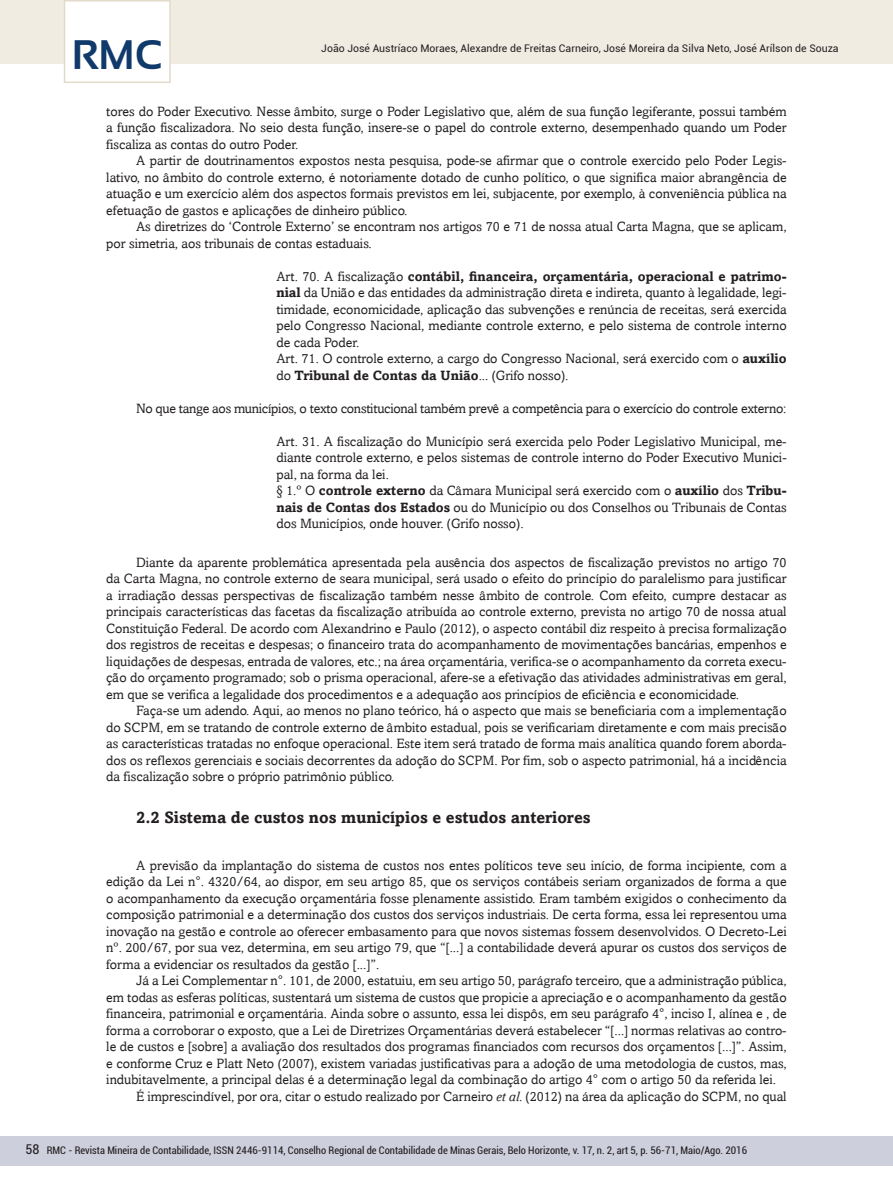
<style>
.page{position:relative;width:893px;height:1191px;background:#fff}
.page>*{position:absolute;margin:0;border:0;box-sizing:border-box;transform-origin:0 0}
.t1{font:700 41.25px "Sansation";color:#103a6b}
.t2{font:700 16.5px "Amasis";color:#231f20}
.t3{font:13.5px/16.5px "Amasis";color:#231f20;text-align:justify}
.t4{font:13.5px "Amasis";letter-spacing:-.02em;color:#231f20}
.t5{font:condensed 13.5px "Roboto";color:#231f20}
.t6{font:condensed 10.5px "Roboto";color:#231f20}
.t7{font:10.5px "Roboto";color:#231f20}
.s1{font-weight:700}
.s2{font-style:italic}
</style>
<div class="page">
<div style="left:0;top:1135px;width:893px;height:30px;background:#cecfdd"></div>
<div style="left:0;top:0;width:893px;height:64px;background:#f1ece2"></div>
<div style="left:64px;top:0;width:107px;height:83px;background:#fff;border:2px solid #e3dbc9"></div>
<h1 class="t1" style="left:72px;top:32px;width:92px">RMC</h1>
<p class="t7" style="left:321px;top:41px;width:519px">João José Austríaco Moraes, Alexandre de Freitas Carneiro, José Moreira da Silva Neto, José Arílson de Souza</p>
<p class="t3" style="left:106px;top:103px;width:682px">tores do Poder Executivo. Nesse âmbito, surge o Poder Legislativo que, além de sua função legiferante, possui também a função fiscalizadora. No seio desta função, insere-se o papel do controle externo, desempenhado quando um Poder fiscaliza as contas do outro Poder.</p>
<p class="t3" style="left:106px;top:152px;width:682px;text-indent:30px">A partir de doutrinamentos expostos nesta pesquisa, pode-se afirmar que o controle exercido pelo Poder Legis&shy;lativo, no âmbito do controle externo, é notoriamente dotado de cunho político, o que significa maior abrangência de atuação e um exercício além dos aspectos formais previstos em lei, subjacente, por exemplo, à conveniência pública na efetuação de gastos e aplicações de dinheiro público.</p>
<p class="t3" style="left:106px;top:218px;width:682px;text-indent:30px">As diretrizes do ‘Controle Externo’ se encontram nos artigos 70 e 71 de nossa atual Carta Magna, que se aplicam, por simetria, aos tribunais de contas estaduais.</p>
<p class="t3" style="left:276px;top:268px;width:512px;text-align:left">Art. 70. A fiscalização <span class="s1">contábil, financeira, orçamentária, operacional e patrimo&shy;nial</span> da União e das entidades da administração direta e indireta, quanto à legalidade, legi&shy;timidade, economicidade, aplicação das subvenções e renúncia de receitas, será exercida pelo Congresso Nacional, mediante controle externo, e pelo sistema de controle interno de cada Poder.<br>Art. 71. O controle externo, a cargo do Congresso Nacional, será exercido com o <span class="s1">auxílio </span>do <span class="s1">Tribunal de Contas da União</span>... (Grifo nosso).</p>
<p class="t4" style="left:136px;top:400px;width:652px">No que tange aos municípios, o texto constitucional também prevê a competência para o exercício do controle externo:</p>
<p class="t3" style="left:276px;top:433px;width:512px;text-align:left">Art. 31. A fiscalização do Município será exercida pelo Poder Legislativo Municipal, me&shy;diante controle externo, e pelos sistemas de controle interno do Poder Executivo Munici&shy;pal, na forma da lei.<br>§ 1.º O <span class="s1">controle externo</span> da Câmara Municipal será exercido com o <span class="s1">auxílio</span> dos <span class="s1">Tribu&shy;nais de Contas dos Estados</span> ou do Município ou dos Conselhos ou Tribunais de Contas dos Municípios, onde houver. (Grifo nosso).</p>
<p class="t3" style="left:106px;top:553px;width:682px;text-indent:30px">Diante da aparente problemática apresentada pela ausência dos aspectos de fiscalização previstos no artigo 70 da Carta Magna, no controle externo de seara municipal, será usado o efeito do princípio do paralelismo para justificar a irradiação dessas perspectivas de fiscalização também nesse âmbito de controle. Com efeito, cumpre destacar as principais características das facetas da fiscalização atribuída ao controle externo, prevista no artigo 70 de nossa atual Constituição Federal. De acordo com Alexandrino e Paulo (2012), o aspecto contábil diz respeito à precisa formalização dos registros de receitas e despesas; o financeiro trata do acompanhamento de movimentações bancárias, empenhos e liquidações de despesas, entrada de valores, etc.; na área orçamentária, verifica-se o acompanhamento da correta execu&shy;ção do orçamento programado; sob o prisma operacional, afere-se a efetivação das atividades administrativas em geral, em que se verifica a legalidade dos procedimentos e a adequação aos princípios de eficiência e economicidade.</p>
<p class="t3" style="left:106px;top:702px;width:682px;text-indent:30px">Faça-se um adendo. Aqui, ao menos no plano teórico, há o aspecto que mais se beneficiaria com a implementação do SCPM, em se tratando de controle externo de âmbito estadual, pois se verificariam diretamente e com mais precisão as características tratadas no enfoque operacional. Este item será tratado de forma mais analítica quando forem aborda&shy;dos os reflexos gerenciais e sociais decorrentes da adoção do SCPM. Por fim, sob o aspecto patrimonial, há a incidência da fiscalização sobre o próprio patrimônio público.</p>
<p class="t2" style="left:136px;top:807px;width:456px">2.2 Sistema de custos nos municípios e estudos anteriores</p>
<p class="t3" style="left:106px;top:856px;width:682px;text-indent:30px">A previsão da implantação do sistema de custos nos entes políticos teve seu início, de forma incipiente, com a edição da Lei n°. 4320/64, ao dispor, em seu artigo 85, que os serviços contábeis seriam organizados de forma a que o acompanhamento da execução orçamentária fosse plenamente assistido. Eram também exigidos o conhecimento da composição patrimonial e a determinação dos custos dos serviços industriais. De certa forma, essa lei representou uma inovação na gestão e controle ao oferecer embasamento para que novos sistemas fossem desenvolvidos. O Decreto-Lei nº. 200/67, por sua vez, determina, em seu artigo 79, que “[...] a contabilidade deverá apurar os custos dos serviços de forma a evidenciar os resultados da gestão [...]”.</p>
<p class="t3" style="left:136px;top:972px;width:652px">Já a Lei Complementar n°. 101, de 2000, estatuiu, em seu artigo 50, parágrafo terceiro, que a administração pública,</p>
<p class="t3" style="left:106px;top:988px;width:682px">em todas as esferas políticas, sustentará um sistema de custos que propicie a apreciação e o acompanhamento da gestão</p>
<p class="t3" style="left:106px;top:1005px;width:682px">financeira, patrimonial e orçamentária. Ainda sobre o assunto, essa lei dispôs, em seu parágrafo 4°, inciso I, alínea e , de</p>
<p class="t3" style="left:106px;top:1021px;width:682px">forma a corroborar o exposto, que a Lei de Diretrizes Orçamentárias deverá estabelecer “[...] normas relativas ao contro-</p>
<p class="t3" style="left:106px;top:1038px;width:682px">le de custos e [sobre] a avaliação dos resultados dos programas financiados com recursos dos orçamentos [...]”. Assim,</p>
<p class="t3" style="left:106px;top:1054px;width:682px">e conforme Cruz e Platt Neto (2007), existem variadas justificativas para a adoção de uma metodologia de custos, mas,</p>
<p class="t3" style="left:106px;top:1071px;width:671px">indubitavelmente, a principal delas é a determinação legal da combinação do artigo 4° com o artigo 50 da referida lei.</p>
<p class="t3" style="left:136px;top:1087px;width:652px">É imprescindível, por ora, citar o estudo realizado por Carneiro <span class="s2">et al</span>. (2012) na área da aplicação do SCPM, no qual</p>
<p class="t5" style="left:26px;top:1140px;width:15px">58</p>
<p class="t6" style="left:47px;top:1143px;width:702px">RMC - Revista Mineira de Contabilidade, ISSN 2446-9114, Conselho Regional de Contabilidade de Minas Gerais, Belo Horizonte, v. 17, n. 2, art 5, p. 56-71, Maio/Ago. 2016</p>
</div>
